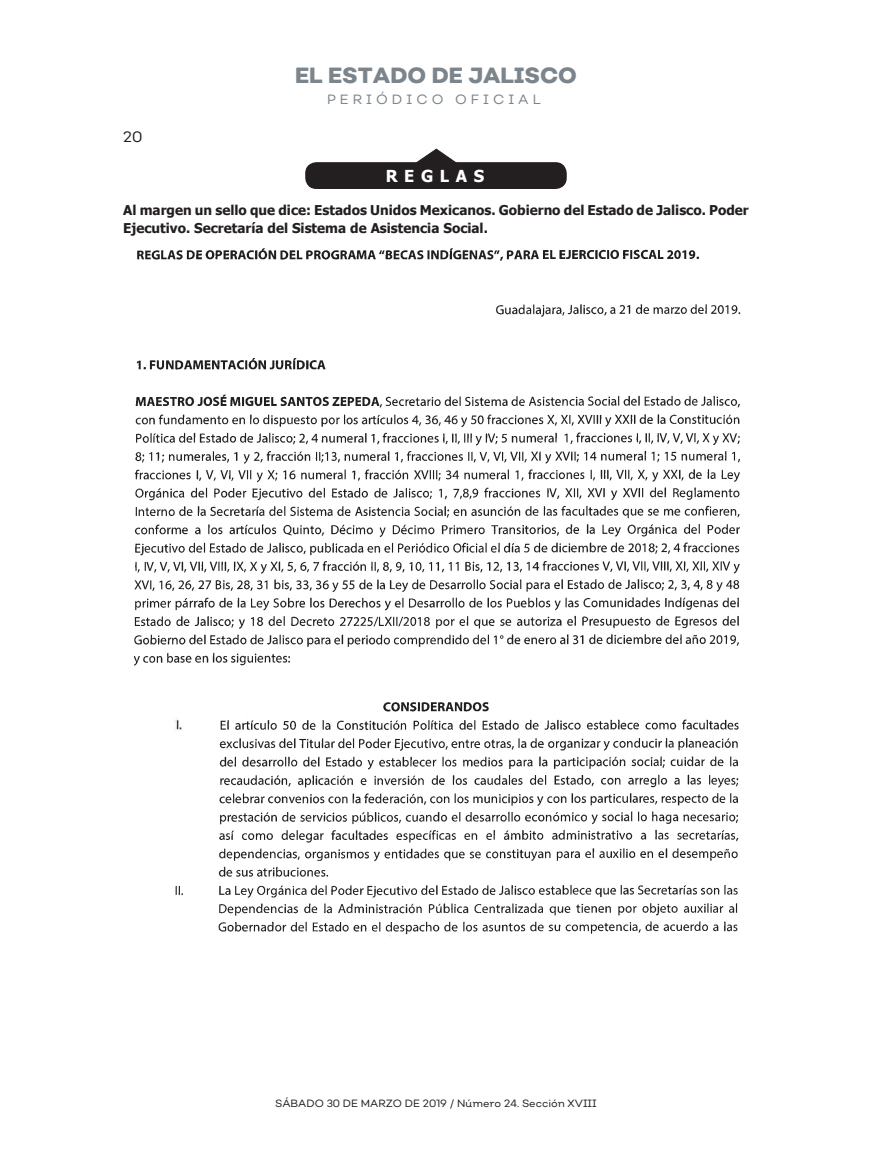
<style>
.page{position:relative;width:872px;height:1149px;background:#fff}
.page>*{position:absolute;margin:0;border:0;box-sizing:border-box;transform-origin:0 0}
.t1{font:800 21.9px "Nutmeg";color:#7c858c}
._02_último_renglón2{font:700 16.5px "Tahoma";letter-spacing:.4em;color:#fff}
.t2{font:15px "Nutmeg Headline";color:#231f20}
._02_último_renglón2-2{font:700 13.5px/17.9px "Tahoma";color:#231f20}
.t3{font:13.35px "Nutmeg";letter-spacing:.3em;color:#7c858c}
.t4{font:10.5px "Nutmeg";color:#231f20}
</style>
<div class="page">
<img style="left:134px;top:248px;width:607px;height:686px">
<div style="left:306px;top:163px;width:260px;height:25px;background:#231f20;border-radius:10px"></div>
<div style="left:305px;top:162px;width:262px;height:27px;border:1px solid #231f20;border-radius:10px"></div>
<svg style="left:415px;top:149px;width:43px;height:15px"></svg>
<p class="t2" style="left:123px;top:127px;width:21px">20</p>
<h1 class="t1" style="left:295px;top:61px;width:283px">EL ESTADO DE JALISCO</h1>
<p class="t3" style="left:327px;top:91px;width:215px">PERIÓDICO OFICIAL</p>
<p class="_02_último_renglón2" style="left:386px;top:165px;width:100px">REGLAS</p>
<p class="_02_último_renglón2-2" style="left:123px;top:200px;width:627px">Al margen un sello que dice: Estados Unidos Mexicanos. Gobierno del Estado de Jalisco. Poder<br>Ejecutivo. Secretaría del Sistema de Asistencia Social.</p>
<p class="t4" style="left:275px;top:1096px;width:323px">SÁBADO 30 DE MARZO DE 2019 / Número 24. Sección XVIII</p>
</div>
